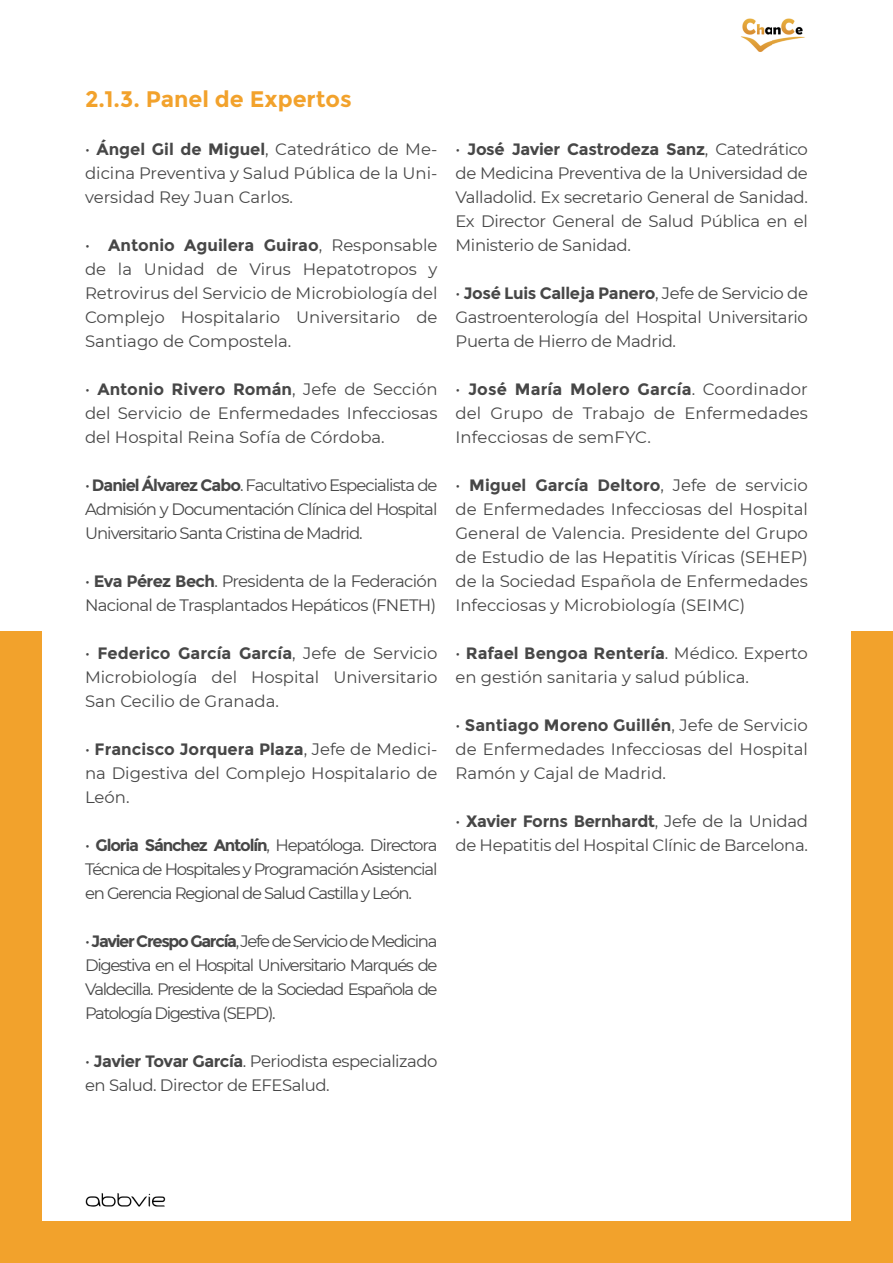
<style>
.page{position:relative;width:893px;height:1263px;background:#fff}
.page>*{position:absolute;margin:0;border:0;box-sizing:border-box;transform-origin:0 0}
.t1{font:700 22.5px "Montserrat";color:#f2a22c}
.t2{font:16.5px/24px "Montserrat";letter-spacing:-.015em;color:#474747;text-align:justify}
.t3{font:16.5px/24px "Montserrat";letter-spacing:-.04em;color:#474747}
.s1{font-weight:700}
</style>
<div class="page">
<div style="left:0;top:631px;width:41px;height:632px;background:#f2a22c"></div>
<div style="left:851px;top:631px;width:41px;height:632px;background:#f2a22c"></div>
<img style="left:741px;top:18px;width:64px;height:34px">
<div style="left:1px;top:1222px;width:892px;height:41px;background:#f2a22c"></div>
<img style="left:85px;top:1193px;width:80px;height:14px">
<h1 class="t1" style="left:85px;top:85px;width:268px">2.1.3. Panel de Expertos</h1>
<p class="t2" style="left:85px;top:136px;width:354px">• <span class="s1">Ángel Gil de Miguel</span>, Catedrático de Me&shy;dicina Preventiva y Salud Pública de la Uni&shy;versidad Rey Juan Carlos.</p>
<p class="t2" style="left:85px;top:232px;width:354px">• <span class="s1">Antonio Aguilera Guirao</span>, Responsable de la Unidad de Virus Hepatotropos y Retrovirus del Servicio de Microbiología del Complejo Hospitalario Universitario de Santiago de Compostela.</p>
<p class="t2" style="left:85px;top:376px;width:354px">• <span class="s1">Antonio Rivero Román</span>, Jefe de Sección del Servicio de Enfermedades Infecciosas del Hospital Reina Sofía de Córdoba.</p>
<p class="t2" style="left:85px;top:472px;width:354px">• <span class="s1">Daniel Álvarez Cabo</span>. Facultativo Especialista de Admisión y Documentación Clínica del Hospital Universitario Santa Cristina de Madrid.</p>
<p class="t3" style="left:85px;top:568px;width:354px">• <span class="s1">Eva Pérez Bech</span>. Presidenta de la Federación<br>Nacional de Trasplantados Hepáticos (FNETH)</p>
<p class="t2" style="left:85px;top:640px;width:354px">• <span class="s1">Federico García García</span>, Jefe de Servicio Microbiología del Hospital Universitario San Cecilio de Granada.</p>
<p class="t2" style="left:85px;top:736px;width:354px">• <span class="s1">Francisco Jorquera Plaza</span>, Jefe de Medici&shy;na Digestiva del Complejo Hospitalario de León.</p>
<p class="t2" style="left:85px;top:832px;width:354px">• <span class="s1">Gloria Sánchez Antolín</span>, Hepatóloga. Directora Técnica de Hospitales y Programación Asistencial en Gerencia Regional de Salud Castilla y León.</p>
<p class="t2" style="left:85px;top:928px;width:354px">• <span class="s1">Javier Crespo García</span>, Jefe de Servicio de Medicina Digestiva en el Hospital Universitario Marqués de Valdecilla. Presidente de la Sociedad Española de Patología Digestiva (SEPD).</p>
<p class="t2" style="left:85px;top:1049px;width:354px">• <span class="s1">Javier Tovar García</span>. Periodista especializado en Salud. Director de EFESalud.</p>
<p class="t2" style="left:455px;top:136px;width:354px">• <span class="s1">José Javier Castrodeza Sanz</span>, Catedrático de Medicina Preventiva de la Universidad de Valladolid. Ex secretario General de Sanidad.<br>Ex Director General de Salud Pública en el Ministerio de Sanidad.</p>
<p class="t2" style="left:455px;top:280px;width:354px">• <span class="s1">José Luis Calleja Panero</span>, Jefe de Servicio de Gastroenterología del Hospital Universitario Puerta de Hierro de Madrid.</p>
<p class="t2" style="left:455px;top:376px;width:354px">• <span class="s1">José María Molero García</span>. Coordinador del Grupo de Trabajo de Enfermedades Infecciosas de semFYC.</p>
<p class="t2" style="left:455px;top:472px;width:354px">• <span class="s1">Miguel García Deltoro</span>, Jefe de servicio de Enfermedades Infecciosas del Hospital General de Valencia. Presidente del Grupo de Estudio de las Hepatitis Víricas (SEHEP) de la Sociedad Española de Enfermedades Infecciosas y Microbiología (SEIMC)</p>
<p class="t2" style="left:455px;top:640px;width:354px">• <span class="s1">Rafael Bengoa Rentería</span>. Médico. Experto en gestión sanitaria y salud pública.</p>
<p class="t2" style="left:455px;top:712px;width:354px">• <span class="s1">Santiago Moreno Guillén</span>, Jefe de Servicio de Enfermedades Infecciosas del Hospital Ramón y Cajal de Madrid.</p>
<p class="t2" style="left:455px;top:808px;width:354px">• <span class="s1">Xavier Forns Bernhardt</span>, Jefe de la Unidad de Hepatitis del Hospital Clínic de Barcelona.</p>
</div>
